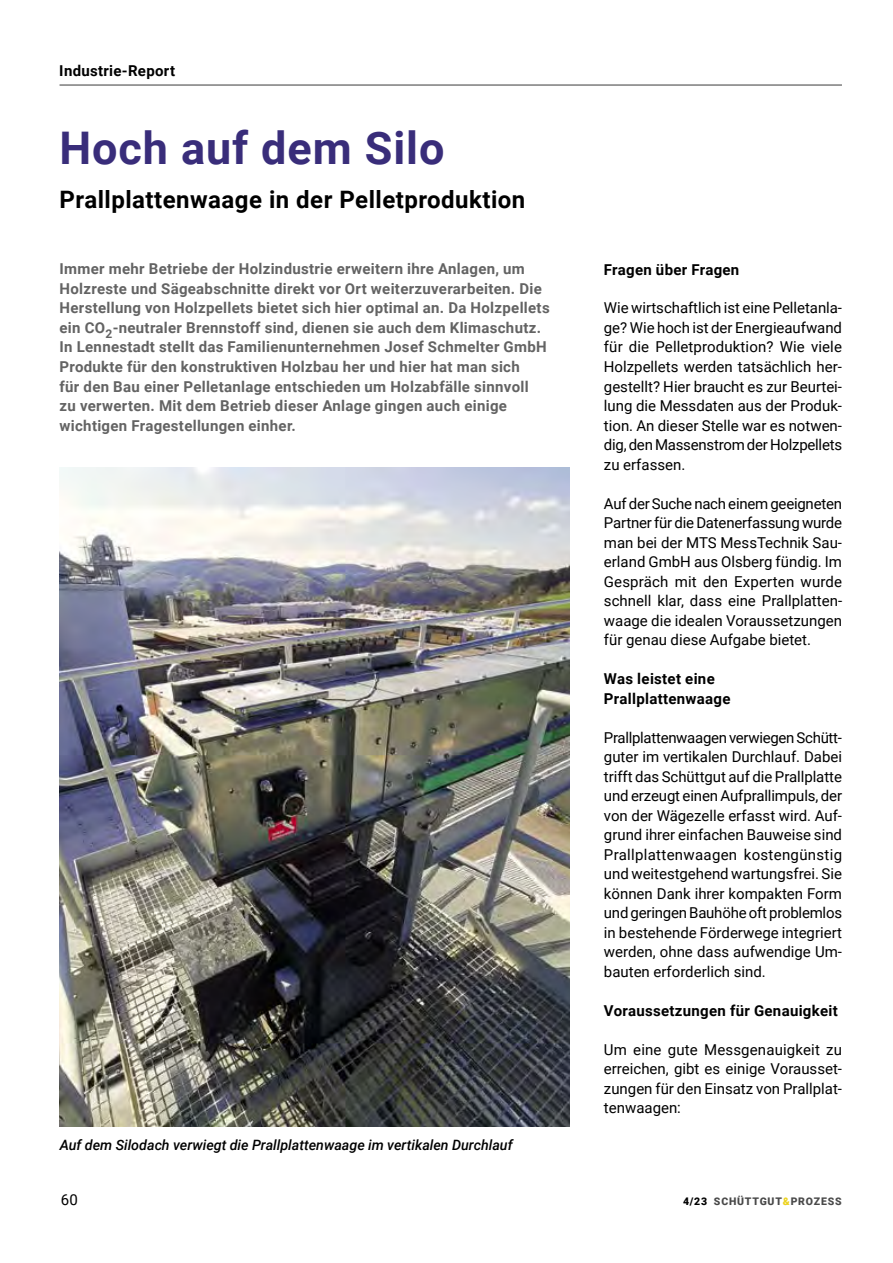
<style>
.page{position:relative;width:893px;height:1263px;background:#fff}
.page>*{position:absolute;margin:0;border:0;box-sizing:border-box;transform-origin:0 0}
.t1{font:700 45px "Roboto";letter-spacing:.02em;color:#392d7a}
.t2{font:700 24px "Roboto";letter-spacing:.02em;color:#000}
.t3{font:15px/19.5px "Roboto";color:#000;text-align:justify}
.t4{font:700 15px/19.5px "Roboto";letter-spacing:.02em;color:#636363}
.t5{font:700 15px/19.5px "Roboto";letter-spacing:.02em;color:#000}
.t6{font:italic 500 14.25px "Roboto";color:#000}
.t7{font:900 10.5px "Roboto";letter-spacing:.075em;color:#484848}
.s1{color:#000}
.s2{color:#ecd21c}
.s3{color:#4a4a4a}
</style>
<div class="page">
<hr style="left:60px;top:84px;width:782px;height:2px;background:#7c7c7c">
<img style="left:60px;top:468px;width:510px;height:658px">
<p class="t5" style="left:59px;top:60px;width:117px">Industrie-Report</p>
<h1 class="t1" style="left:60px;top:117px;width:386px">Hoch auf dem Silo</h1>
<h2 class="t2" style="left:60px;top:183px;width:467px">Prallplattenwaage in der Pelletproduktion</h2>
<p class="t4" style="left:60px;top:259px;width:492px">Immer mehr Betriebe der Holzindustrie erweitern ihre Anlagen, um Holzreste und Sägeabschnitte direkt vor Ort weiterzuverarbeiten. Die Herstellung von Holzpellets bietet sich hier optimal an. Da Holzpellets ein CO<sub>2</sub>-neutraler Brennstoff sind, dienen sie auch dem Klimaschutz.<br>In Lennestadt stellt das Familienunternehmen Josef Schmelter GmbH Produkte für den konstruktiven Holzbau her und hier hat man sich<br>für den Bau einer Pelletanlage entschieden um Holzabfälle sinnvoll<br>zu verwerten. Mit dem Betrieb dieser Anlage gingen auch einige wichtigen Fragestellungen einher.</p>
<p class="t5" style="left:604px;top:259px;width:137px">Fragen über Fragen</p>
<p class="t3" style="left:604px;top:298px;width:240px">Wie wirtschaftlich ist eine Pelletanla&shy;ge? Wie hoch ist der Energieaufwand für die Pelletproduktion? Wie viele Holzpellets werden tatsächlich her&shy;gestellt? Hier braucht es zur Beurtei&shy;lung die Messdaten aus der Produk&shy;tion. An dieser Stelle war es notwen&shy;dig, den Massenstrom der Holzpellets zu erfassen.</p>
<p class="t3" style="left:604px;top:493px;width:240px">Auf der Suche nach einem geeigneten Partner für die Datenerfassung wurde man bei der MTS MessTechnik Sau&shy;erland GmbH aus Olsberg fündig. Im Gespräch mit den Experten wurde schnell klar, dass eine Prallplatten&shy;waage die idealen Voraussetzungen für genau diese Aufgabe bietet.</p>
<p class="t5" style="left:604px;top:668px;width:128px">Was leistet eine<br>Prallplattenwaage</p>
<p class="t3" style="left:604px;top:727px;width:240px">Prallplattenwaagen verwiegen Schütt&shy;guter im vertikalen Durchlauf. Dabei trifft das Schüttgut auf die Prallplatte und erzeugt einen Aufprallimpuls, der von der Wägezelle erfasst wird. Auf&shy;grund ihrer einfachen Bauweise sind Prallplattenwaagen kostengünstig und weitestgehend wartungsfrei. Sie können Dank ihrer kompakten Form und geringen Bauhöhe oft problemlos in bestehende Förderwege integriert werden, ohne dass aufwendige Um&shy;bauten erforderlich sind.</p>
<p class="t5" style="left:604px;top:1000px;width:235px">Voraussetzungen für Genauigkeit</p>
<p class="t3" style="left:604px;top:1039px;width:240px">Um eine gute Messgenauigkeit zu erreichen, gibt es einige Vorausset&shy;zungen für den Einsatz von Prallplat&shy;tenwaagen:</p>
<p class="t6" style="left:60px;top:1135px;width:454px">Auf dem Silodach verwiegt die Prallplattenwaage im vertikalen Durchlauf</p>
<p class="t3" style="left:61px;top:1189px;width:18px">60</p>
<p class="t7" style="left:683px;top:1194px;width:160px"><span class="s1">4/23</span> SCHÜTTGUT<span class="s2">&amp;</span><span class="s3">PROZESS</span></p>
</div>
